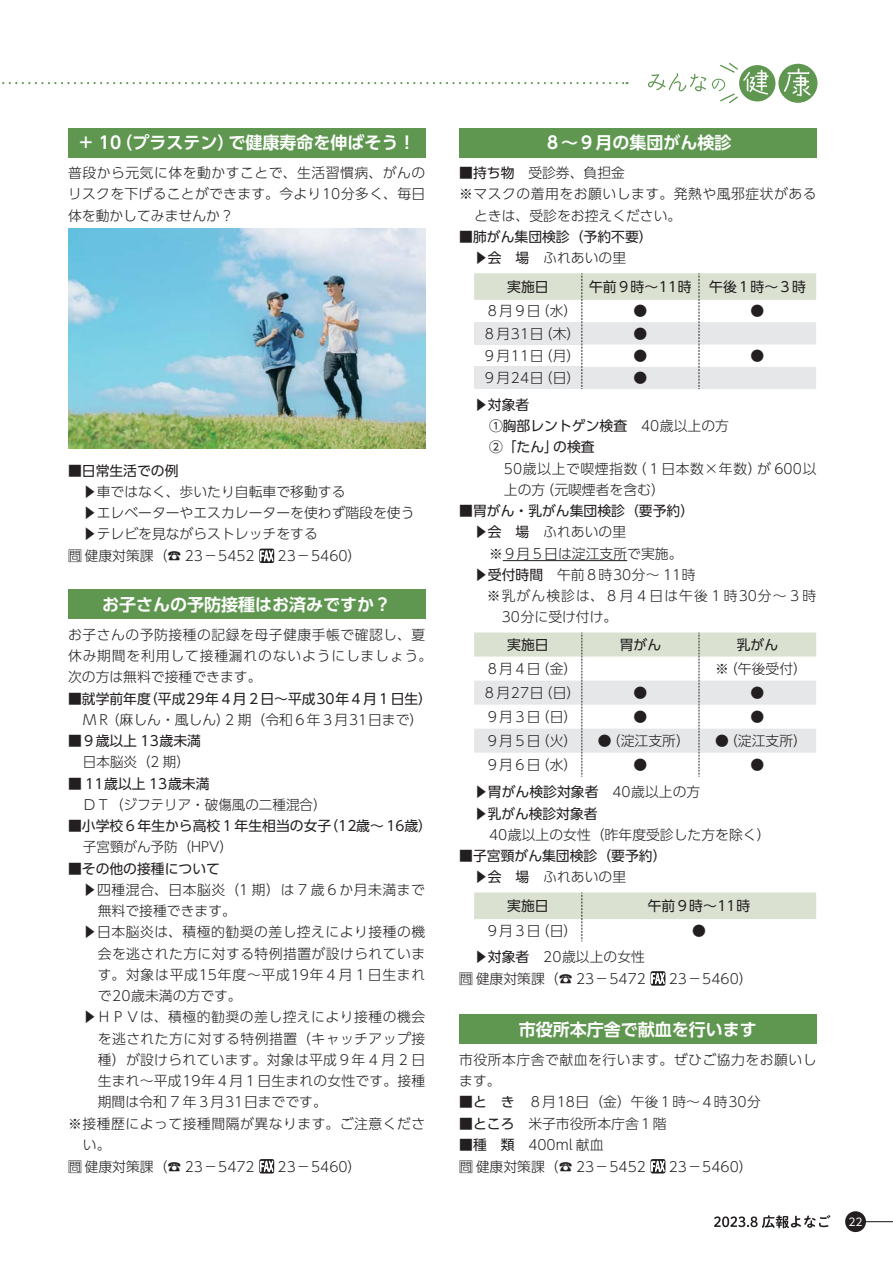
<style>
.page{position:relative;width:893px;height:1263px;background:#fff}
.page>*{position:absolute;margin:0;border:0;box-sizing:border-box;transform-origin:0 0}
.t1{font:16.95px "UD Shin Go Pro De Bold 90 msp RKSJ H";color:#fff}
.t2{font:13.8px/21.6px "UD Shin Go Pro Light 90 msp RKSJ H";letter-spacing:.015em;color:#231f20;text-align:right}
.t3{font:13.8px/21.3px "UD Shin Go Pro Regular 90 msp RKSJ H";color:#231f20}
.t4{font:13.8px/21.3px "UD Shin Go Pro Light 90 msp RKSJ H";letter-spacing:.035em;color:#231f20}
.t5{font:13.8px/21.3px "UD Shin Go Pro Light 90 msp RKSJ H";letter-spacing:.04em;color:#231f20}
.t6{font:13.8px "UD Shin Go Pro Light 90 msp RKSJ H";letter-spacing:.05em;color:#231f20}
.t7{font:13.8px "UD Shin Go Pro Light 90 msp RKSJ H";letter-spacing:.075em;color:#231f20}
.t8{font:10.65px "UD Shin Go Pro Regular 90 msp RKSJ H";color:#fff}
.s1{font-family:"UD Shin Go Pro Regular 90 msp RKSJ H"}
.s2{font-family:"UD Shin Go Pro Light 90 msp RKSJ H"}
</style>
<div class="page">
<hr style="left:861px;top:1221px;width:32px;height:1px;background:#231f20">
<div style="left:845px;top:1211px;width:21px;height:21px;background:#231f20;border-radius:50%"></div>
<svg style="left:648px;top:73px;width:58px;height:18px"></svg>
<div style="left:739px;top:65px;width:36px;height:36px;background:#5f9751;border-radius:50%"></div>
<div style="left:778px;top:64px;width:39px;height:39px;background:#5f9751;border-radius:50%"></div>
<svg style="left:784px;top:68px;width:27px;height:28px"></svg>
<svg style="left:712px;top:63px;width:56px;height:40px"></svg>
<svg style="left:2px;top:82px;width:625px;height:2px"></svg>
<hr style="left:503px;top:560px;width:124px;height:1px;background:#231f20">
<div style="left:459px;top:128px;width:357px;height:29px;background:#5f9751"></div>
<svg style="left:474px;top:273px;width:342px;height:116px"></svg>
<svg style="left:474px;top:633px;width:342px;height:144px"></svg>
<svg style="left:474px;top:893px;width:342px;height:48px"></svg>
<svg style="left:650px;top:971px;width:15px;height:15px"></svg>
<svg style="left:651px;top:971px;width:14px;height:15px"></svg>
<div style="left:459px;top:1015px;width:357px;height:29px;background:#5f9751"></div>
<svg style="left:650px;top:1159px;width:15px;height:15px"></svg>
<svg style="left:651px;top:1159px;width:14px;height:15px"></svg>
<div style="left:68px;top:128px;width:357px;height:29px;background:#5f9751"></div>
<svg style="left:259px;top:549px;width:15px;height:14px"></svg>
<svg style="left:260px;top:548px;width:14px;height:16px"></svg>
<img style="left:68px;top:229px;width:357px;height:220px">
<div style="left:68px;top:589px;width:357px;height:30px;background:#5f9751"></div>
<svg style="left:259px;top:1159px;width:15px;height:15px"></svg>
<svg style="left:260px;top:1159px;width:14px;height:15px"></svg>
<svg style="left:714px;top:1215px;width:116px;height:13px"></svg>
<p class="t1" style="left:78px;top:136px;width:339px">＋ 10（プラステン）で健康寿命を伸ばそう！</p>
<p class="t2" style="left:68px;top:164px;width:359px;text-align:justify">普段から元気に体を動かすことで、生活習慣病、がんのリスクを下げることができます。今より10分多く、毎日体を動かしてみませんか？</p>
<p class="t3" style="left:68px;top:462px;width:112px">■日常生活での例</p>
<p class="t2" style="left:83px;top:483px;width:264px">▶車ではなく、歩いたり自転車で移動する</p>
<p class="t2" style="left:83px;top:504px;width:333px">▶エレベーターやエスカレーターを使わず階段を使う</p>
<p class="t2" style="left:83px;top:525px;width:236px">▶テレビを見ながらストレッチをする</p>
<p class="t2" style="left:68px;top:547px;width:188px">問健康対策課（☎ 23－5452</p>
<p class="t2" style="left:278px;top:547px;width:85px">23－5460）</p>
<p class="t1" style="left:102px;top:598px;width:291px">お子さんの予防接種はお済みですか？</p>
<p class="t4" style="left:68px;top:626px;width:366px">お子さんの予防接種の記録を母子健康手帳で確認し、夏休み期間を利用して接種漏れのないようにしましょう。次の方は無料で接種できます。</p>
<p class="t3" style="left:68px;top:690px;width:366px">■就学前年度（平成29年４月２日～平成30年４月１日生）</p>
<p class="t2" style="left:83px;top:711px;width:342px">ＭＲ（麻しん・風しん）2 期（令和６年３月31日まで）</p>
<p class="t3" style="left:68px;top:732px;width:134px">■９歳以上 13歳未満</p>
<p class="t2" style="left:83px;top:753px;width:109px">日本脳炎（2 期）</p>
<p class="t3" style="left:68px;top:775px;width:143px">■ 11歳以上 13歳未満</p>
<p class="t2" style="left:83px;top:796px;width:245px">ＤＴ（ジフテリア・破傷風の二種混合）</p>
<p class="t3" style="left:68px;top:817px;width:366px">■小学校 6 年生から高校 1 年生相当の女子（12歳～ 16歳）</p>
<p class="t2" style="left:83px;top:838px;width:152px">子宮頸がん予防（HPV）</p>
<p class="t3" style="left:68px;top:860px;width:153px">■その他の接種について</p>
<p class="t5" style="left:83px;top:881px;width:344px">▶四種混合、日本脳炎（1 期）は 7 歳６か月未満まで</p>
<p class="t2" style="left:98px;top:902px;width:140px">無料で接種できます。</p>
<p class="t4" style="left:83px;top:923px;width:344px">▶日本脳炎は、積極的勧奨の差し控えにより接種の機</p>
<p class="t2" style="left:98px;top:945px;width:329px">会を逃された方に対する特例措置が設けられていま</p>
<p class="t6" style="left:98px;top:970px;width:329px">す。対象は平成15年度～平成19年４月１日生まれ</p>
<p class="t2" style="left:98px;top:987px;width:145px">で20歳未満の方です。</p>
<p class="t4" style="left:83px;top:1008px;width:344px">▶ＨＰＶは、積極的勧奨の差し控えにより接種の機会</p>
<p class="t4" style="left:98px;top:1030px;width:329px">を逃された方に対する特例措置（キャッチアップ接</p>
<p class="t2" style="left:98px;top:1051px;width:329px">種）が設けられています。対象は平成９年 4 月 2 日</p>
<p class="t2" style="left:98px;top:1072px;width:329px">生まれ～平成19年４月１日生まれの女性です。接種</p>
<p class="t2" style="left:98px;top:1093px;width:231px">期間は令和 7 年３月31日までです。</p>
<p class="t4" style="left:68px;top:1115px;width:359px">※接種歴によって接種間隔が異なります。ご注意くださ</p>
<p class="t2" style="left:83px;top:1136px;width:29px">い。</p>
<p class="t2" style="left:68px;top:1157px;width:188px">問健康対策課（☎ 23－5472</p>
<p class="t2" style="left:278px;top:1157px;width:85px">23－5460）</p>
<p class="t1" style="left:544px;top:136px;width:189px">８～９月の集団がん検診</p>
<p class="t2" style="left:459px;top:164px;width:167px">■<span class="s1">持ち物</span>　受診券、負担金</p>
<p class="t4" style="left:459px;top:185px;width:359px">※マスクの着用をお願いします。発熱や風邪症状がある</p>
<p class="t2" style="left:474px;top:207px;width:209px">ときは、受診をお控えください。</p>
<p class="t3" style="left:459px;top:228px;width:195px"><span class="s2">■</span>肺がん集団検診（予約不要）</p>
<p class="t2" style="left:474px;top:249px;width:153px"><span class="s1">▶会 場</span>　ふれあいの里</p>
<p class="t3" style="left:507px;top:278px;width:43px">実施日</p>
<p class="t3" style="left:589px;top:278px;width:104px">午前９時～11時</p>
<p class="t3" style="left:709px;top:278px;width:98px">午後１時～３時</p>
<p class="t2" style="left:485px;top:302px;width:93px">８月９日（水）</p>
<p class="t2" style="left:633px;top:302px;width:15px">●</p>
<p class="t2" style="left:751px;top:302px;width:15px">●</p>
<p class="t2" style="left:483px;top:324px;width:99px">８月31日（木）</p>
<p class="t2" style="left:633px;top:324px;width:15px">●</p>
<p class="t2" style="left:483px;top:347px;width:99px">９月11日（月）</p>
<p class="t2" style="left:633px;top:347px;width:15px">●</p>
<p class="t2" style="left:751px;top:347px;width:15px">●</p>
<p class="t2" style="left:483px;top:369px;width:99px">９月24日（日）</p>
<p class="t2" style="left:633px;top:369px;width:15px">●</p>
<p class="t3" style="left:489px;top:396px;width:242px;text-indent:-15px">▶対象者<br>①胸部レントゲン検査　<span class="s2">40歳以上の方<br></span>②「たん」の検査</p>
<p class="t5" style="left:504px;top:460px;width:314px">50歳以上で喫煙指数（１日本数×年数）が 600以上の方（元喫煙者を含む）</p>
<p class="t3" style="left:459px;top:502px;width:236px">■胃がん・乳がん集団検診（要予約）</p>
<p class="t2" style="left:474px;top:523px;width:153px"><span class="s1">▶会 場</span>　ふれあいの里</p>
<p class="t2" style="left:489px;top:545px;width:195px">※９月５日は淀江支所で実施。</p>
<p class="t2" style="left:474px;top:566px;width:223px"><span class="s1">▶受付時間</span>　午前８時30分～ 11時</p>
<p class="t7" style="left:487px;top:591px;width:331px">※乳がん検診は、８月４日は午後１時30分～３時</p>
<p class="t2" style="left:502px;top:608px;width:117px">30分に受け付け。</p>
<p class="t3" style="left:507px;top:636px;width:43px">実施日</p>
<p class="t3" style="left:620px;top:636px;width:43px">胃がん</p>
<p class="t3" style="left:737px;top:636px;width:43px">乳がん</p>
<p class="t2" style="left:485px;top:660px;width:93px">８月４日（金）</p>
<p class="t2" style="left:715px;top:660px;width:93px">※（午後受付）</p>
<p class="t2" style="left:483px;top:684px;width:99px">８月27日（日）</p>
<p class="t2" style="left:633px;top:684px;width:15px">●</p>
<p class="t2" style="left:751px;top:684px;width:15px">●</p>
<p class="t2" style="left:485px;top:708px;width:93px">９月３日（日）</p>
<p class="t2" style="left:633px;top:708px;width:15px">●</p>
<p class="t2" style="left:751px;top:708px;width:15px">●</p>
<p class="t2" style="left:485px;top:732px;width:93px">９月５日（火）</p>
<p class="t2" style="left:598px;top:732px;width:93px">●（淀江支所）</p>
<p class="t2" style="left:715px;top:732px;width:93px">●（淀江支所）</p>
<p class="t2" style="left:485px;top:756px;width:93px">９月６日（水）</p>
<p class="t2" style="left:633px;top:756px;width:15px">●</p>
<p class="t2" style="left:751px;top:756px;width:15px">●</p>
<p class="t3" style="left:474px;top:783px;width:228px">▶胃がん検診対象者<span class="s2">　40歳以上の方</span>▶乳がん検診対象者</p>
<p class="t2" style="left:489px;top:826px;width:283px">40歳以上の女性（昨年度受診した方を除く）</p>
<p class="t3" style="left:459px;top:847px;width:209px">■子宮頸がん集団検診（要予約）</p>
<p class="t2" style="left:474px;top:868px;width:153px"><span class="s1">▶会 場</span>　ふれあいの里</p>
<p class="t3" style="left:507px;top:897px;width:43px">実施日</p>
<p class="t3" style="left:648px;top:897px;width:104px">午前９時～11時</p>
<p class="t2" style="left:485px;top:921px;width:93px">９月３日（日）</p>
<p class="t2" style="left:692px;top:921px;width:15px">●</p>
<p class="t2" style="left:459px;top:948px;width:188px"><span class="s1">▶対象者</span>　20歳以上の女性問健康対策課（☎ 23－5472</p>
<p class="t2" style="left:669px;top:970px;width:85px">23－5460）</p>
<p class="t1" style="left:519px;top:1023px;width:240px">市役所本庁舎で献血を行います</p>
<p class="t4" style="left:459px;top:1051px;width:359px">市役所本庁舎で献血を行います。ぜひご協力をお願いします。</p>
<p class="t2" style="left:459px;top:1093px;width:303px"><span class="s1">■と き　</span>８月18日（金）午後１時～４時30分</p>
<p class="t2" style="left:459px;top:1115px;width:209px">■<span class="s1">ところ</span>　米子市役所本庁舎１階</p>
<p class="t2" style="left:459px;top:1136px;width:188px;text-align:left">■<span class="s1">種 類</span>　400ml 献血<br>問健康対策課（☎ 23－5452</p>
<p class="t2" style="left:669px;top:1157px;width:85px">23－5460）</p>
<p class="t8" style="left:848px;top:1218px;width:16px">22</p>
</div>
